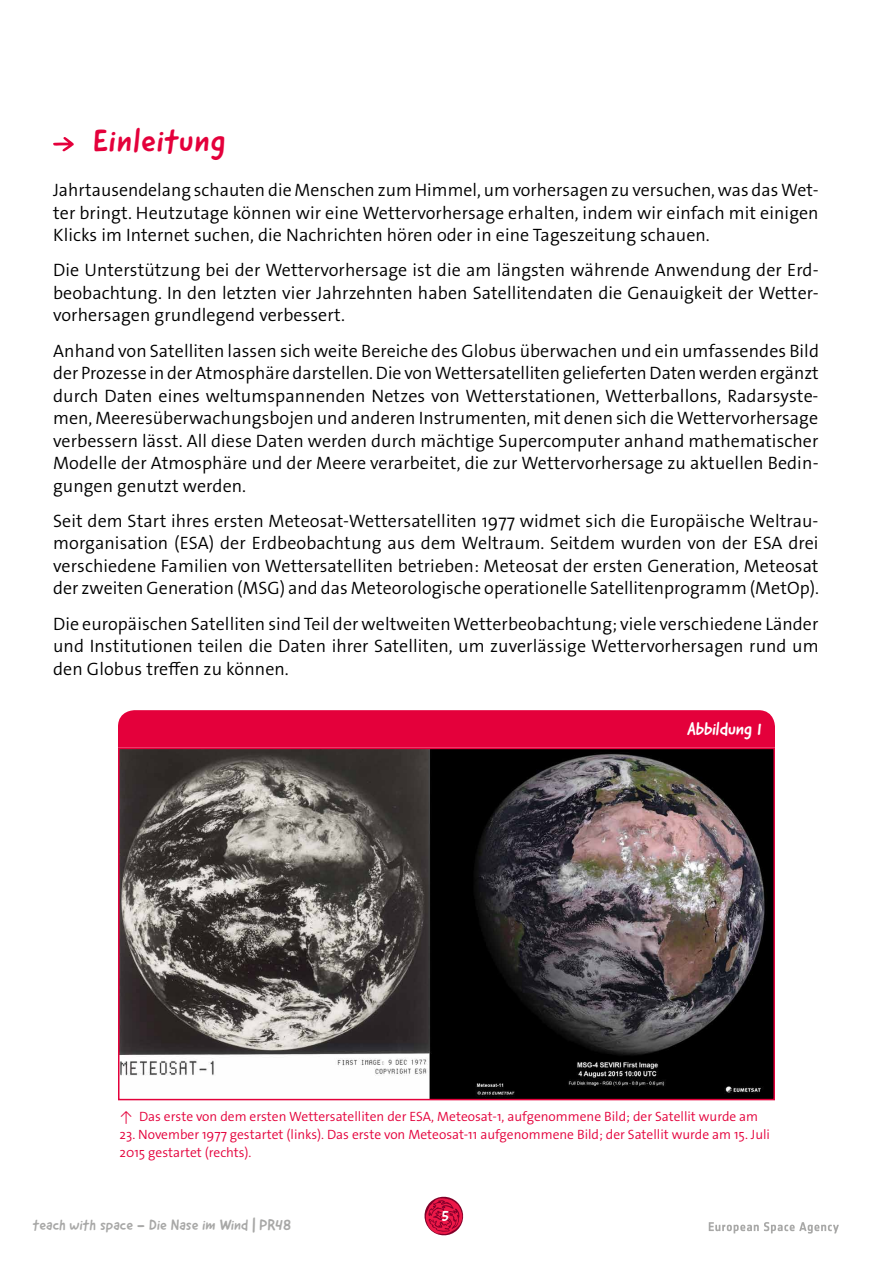
<style>
.page{position:relative;width:893px;height:1263px;background:#fff}
.page>*{position:absolute;margin:0;border:0;box-sizing:border-box;transform-origin:0 0}
.t1{font:33px "Good Dog New";letter-spacing:.035em;color:#e4003b}
.t2{font:300 18px/22.5px "The Sans Os F";letter-spacing:.005em;color:#000;text-align:justify}
.t3{font:18px "Good Dog New";color:#fff}
.t4{font:15px "Good Dog New";color:#a8a8a7}
.t5{font:15px "Good Dog New";color:#fff}
.t6{font:300 13.5px/18px "The Sans Os F";color:#e4003b}
</style>
<div class="page">
<svg style="left:709px;top:1222px;width:130px;height:11px"></svg>
<svg style="left:424px;top:1196px;width:40px;height:40px"></svg>
<img style="left:121px;top:751px;width:651px;height:346px">
<div style="left:118px;top:748px;width:657px;height:352px;border:2px solid #e4003b"></div>
<div style="left:118px;top:710px;width:657px;height:38px;background:#e4003b"></div>
<svg style="left:53px;top:137px;width:21px;height:14px"></svg>
<h1 class="t1" style="left:94px;top:120px;width:133px">Einleitung</h1>
<p class="t2" style="left:53px;top:179px;width:767px">Jahrtausendelang schauten die Menschen zum Himmel, um vorhersagen zu versuchen, was das Wet&shy;ter bringt. Heutzutage können wir eine Wettervorhersage erhalten, indem wir einfach mit einigen Klicks im Internet suchen, die Nachrichten hören oder in eine Tageszeitung schauen.</p>
<p class="t2" style="left:53px;top:259px;width:767px">Die Unterstützung bei der Wettervorhersage ist die am längsten währende Anwendung der Erd&shy;beobachtung. In den letzten vier Jahrzehnten haben Satellitendaten die Genauigkeit der Wetter&shy;vorhersagen grundlegend verbessert.</p>
<p class="t2" style="left:53px;top:339px;width:767px">Anhand von Satelliten lassen sich weite Bereiche des Globus überwachen und ein umfassendes Bild der Prozesse in der Atmosphäre darstellen. Die von Wettersatelliten gelieferten Daten werden ergänzt durch Daten eines weltumspannenden Netzes von Wetterstationen, Wetterballons, Radarsyste&shy;men, Meeresüberwachungsbojen und anderen Instrumenten, mit denen sich die Wettervorhersage verbessern lässt. All diese Daten werden durch mächtige Supercomputer anhand mathematischer Modelle der Atmosphäre und der Meere verarbeitet, die zur Wettervorhersage zu aktuellen Bedin&shy;gungen genutzt werden.</p>
<p class="t2" style="left:53px;top:510px;width:767px">Seit dem Start ihres ersten Meteosat-Wettersatelliten 1977 widmet sich die Europäische Weltrau&shy;morganisation (ESA) der Erdbeobachtung aus dem Weltraum. Seitdem wurden von der ESA drei verschiedene Familien von Wettersatelliten betrieben: Meteosat der ersten Generation, Meteosat der zweiten Generation (MSG) and das Meteorologische operationelle Satellitenprogramm (MetOp).</p>
<p class="t2" style="left:53px;top:612px;width:767px">Die europäischen Satelliten sind Teil der weltweiten Wetterbeobachtung; viele verschiedene Länder und Institutionen teilen die Daten ihrer Satelliten, um zuverlässige Wettervorhersagen rund um den Globus treffen zu können.</p>
<p class="t3" style="left:687px;top:717px;width:77px">Abbildung 1</p>
<p class="t6" style="left:120px;top:1108px;width:640px">↑ Das erste von dem ersten Wettersatelliten der ESA, Meteosat-1, aufgenommene Bild; der Satellit wurde am</p>
<p class="t6" style="left:120px;top:1126px;width:652px">23. November 1977 gestartet (links). Das erste von Meteosat-11 aufgenommene Bild; der Satellit wurde am 15. Juli<br>2015 gestartet (rechts).</p>
<p class="t4" style="left:33px;top:1215px;width:260px">teach with space - Die Nase im Wind | PR48</p>
<p class="t5" style="left:442px;top:1206px;width:9px">5</p>
</div>
